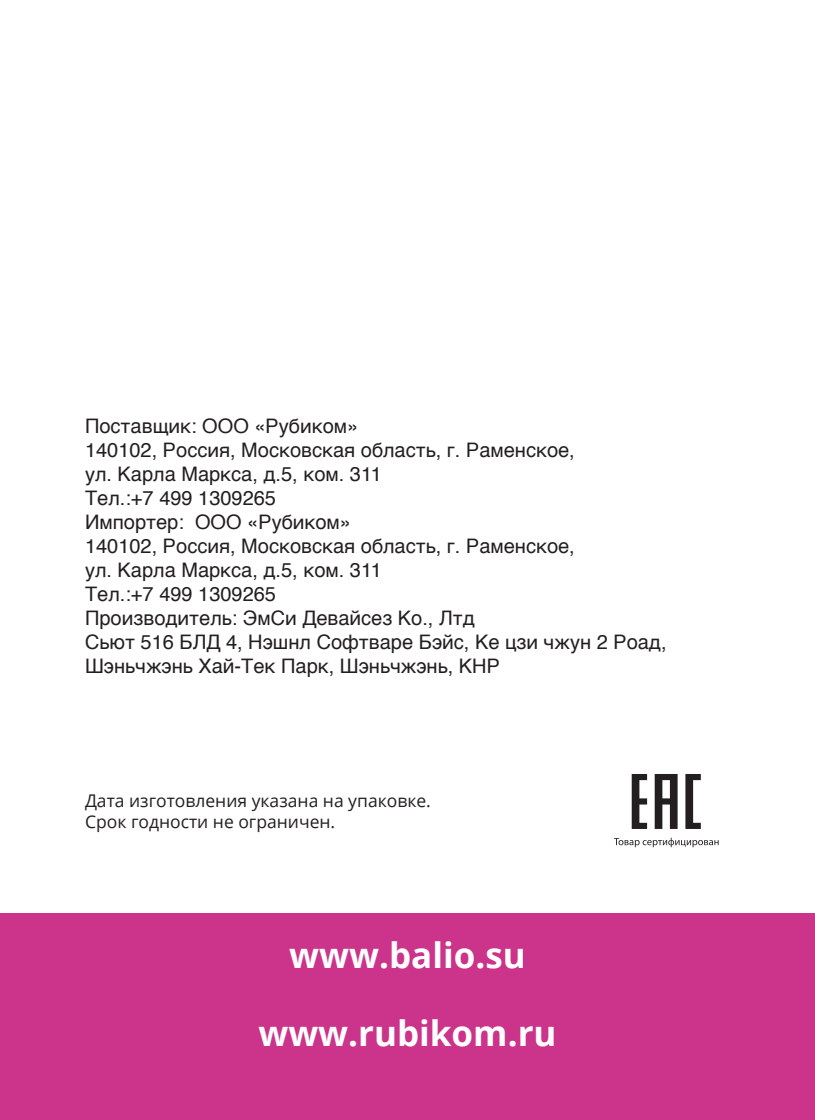
<style>
.page{position:relative;width:815px;height:1120px;background:#fff}
.page>*{position:absolute;margin:0;border:0;box-sizing:border-box;transform-origin:0 0}
.t1{font:700 35px "Open Sans";color:#fff}
.t2{font:20px/24px "Helvetica";color:#231f20}
.t3{font:17.5px/21px "Open Sans";color:#231f20}
</style>
<div class="page">
<div style="left:0;top:913px;width:815px;height:207px;background:#cc338a"></div>
<svg style="left:632px;top:774px;width:15px;height:55px"></svg>
<svg style="left:655px;top:774px;width:23px;height:55px"></svg>
<svg style="left:685px;top:774px;width:16px;height:55px"></svg>
<svg style="left:614px;top:838px;width:105px;height:9px"></svg>
<p class="t2" style="left:85px;top:415px;width:583px">Поставщик: ООО «Рубиком»<br>140102, Россия, Московская область, г. Раменское,<br>ул. Карла Маркса, д.5, ком. 311<br>Тел.:+7 499 1309265<br>Импортер: ООО «Рубиком»<br>140102, Россия, Московская область, г. Раменское,<br>ул. Карла Маркса, д.5, ком. 311<br>Тел.:+7 499 1309265<br>Производитель: ЭмСи Девайсез Ко., Лтд<br>Сьют 516 БЛД 4, Нэшнл Софтваре Бэйс, Ке цзи чжун 2 Роад, Шэньчжэнь Хай-Тек Парк, Шэньчжэнь, КНР</p>
<p class="t3" style="left:85px;top:789px;width:347px">Дата изготовления указана на упаковке.<br>Срок годности не ограничен.</p>
<h1 class="t1" style="left:289px;top:930px;width:238px">www.balio.su</h1>
<h1 class="t1" style="left:258px;top:1008px;width:300px">www.rubikom.ru</h1>
</div>
